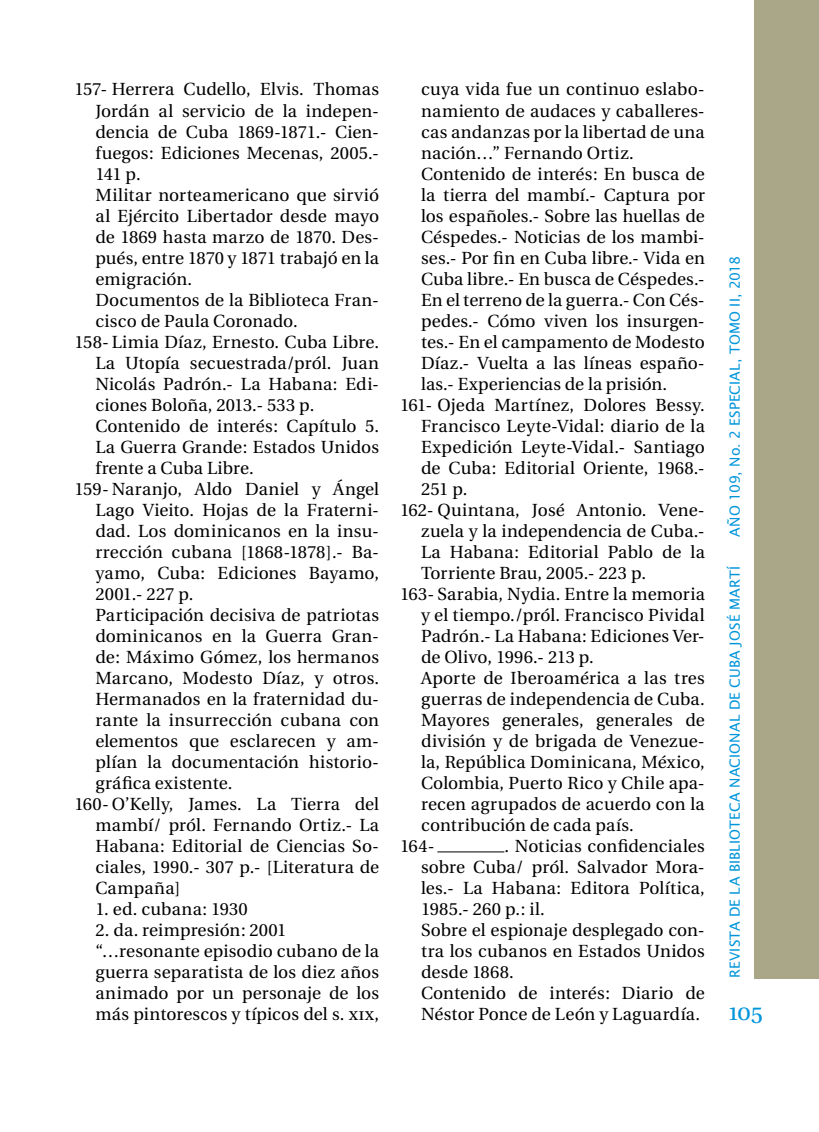
<style>
.page{position:relative;width:819px;height:1132px;background:#fff}
.page>*{position:absolute;margin:0;border:0;box-sizing:border-box;transform-origin:0 0}
.t1{font:24.5px "Utopia Regular SC";color:#0095db}
.t2{font:17.5px/21px "Utopia";letter-spacing:.005em;color:#000}
.t3{font:14px "Lucida Sans";letter-spacing:.015em;color:#0095db}
.s1{font-family:"Utopia Regular SC"}
</style>
<div class="page">
<div style="left:754px;top:0;width:65px;height:977px;background:#aaa789"></div>
<hr style="left:437px;top:851px;width:67px;height:1px;background:#000">
<p class="t2" style="left:74px;top:79px;width:306px">157- Herrera Cudello, Elvis. Thomas</p>
<p class="t2" style="left:95px;top:100px;width:285px">Jordán al servicio de la indepen-</p>
<p class="t2" style="left:95px;top:121px;width:285px">dencia de Cuba 1869-1871.- Cien-</p>
<p class="t2" style="left:95px;top:142px;width:285px">fuegos: Ediciones Mecenas, 2005.-</p>
<p class="t2" style="left:95px;top:163px;width:47px">141 p.</p>
<p class="t2" style="left:95px;top:184px;width:285px">Militar norteamericano que sirvió</p>
<p class="t2" style="left:95px;top:205px;width:285px">al Ejército Libertador desde mayo</p>
<p class="t2" style="left:95px;top:226px;width:285px">de 1869 hasta marzo de 1870. Des-</p>
<p class="t2" style="left:95px;top:247px;width:285px">pués, entre 1870 y 1871 trabajó en la</p>
<p class="t2" style="left:95px;top:268px;width:98px">emigración.</p>
<p class="t2" style="left:95px;top:289px;width:285px">Documentos de la Biblioteca Fran-</p>
<p class="t2" style="left:95px;top:310px;width:204px">cisco de Paula Coronado.</p>
<p class="t2" style="left:74px;top:331px;width:306px">158- Limia Díaz, Ernesto. Cuba Libre.</p>
<p class="t2" style="left:95px;top:352px;width:285px">La Utopía secuestrada/pról. Juan</p>
<p class="t2" style="left:95px;top:373px;width:285px">Nicolás Padrón.- La Habana: Edi-</p>
<p class="t2" style="left:95px;top:394px;width:220px">ciones Boloña, 2013.- 533 p.</p>
<p class="t2" style="left:95px;top:415px;width:285px">Contenido de interés: Capítulo 5.</p>
<p class="t2" style="left:95px;top:436px;width:285px">La Guerra Grande: Estados Unidos</p>
<p class="t2" style="left:95px;top:457px;width:160px">frente a Cuba Libre.</p>
<p class="t2" style="left:74px;top:478px;width:306px">159- Naranjo, Aldo Daniel y Ángel</p>
<p class="t2" style="left:95px;top:499px;width:285px">Lago Vieito. Hojas de la Fraterni-</p>
<p class="t2" style="left:95px;top:520px;width:285px">dad. Los dominicanos en la insu-</p>
<p class="t2" style="left:95px;top:541px;width:285px">rrección cubana [1868-1878].- Ba-</p>
<p class="t2" style="left:95px;top:562px;width:285px">yamo, Cuba: Ediciones Bayamo,</p>
<p class="t2" style="left:95px;top:583px;width:100px">2001.- 227 p.</p>
<p class="t2" style="left:95px;top:604px;width:285px">Participación decisiva de patriotas</p>
<p class="t2" style="left:95px;top:625px;width:285px">dominicanos en la Guerra Gran-</p>
<p class="t2" style="left:95px;top:646px;width:285px">de: Máximo Gómez, los hermanos</p>
<p class="t2" style="left:95px;top:667px;width:285px">Marcano, Modesto Díaz, y otros.</p>
<p class="t2" style="left:95px;top:688px;width:285px">Hermanados en la fraternidad du-</p>
<p class="t2" style="left:95px;top:709px;width:285px">rante la insurrección cubana con</p>
<p class="t2" style="left:95px;top:730px;width:285px">elementos que esclarecen y am-</p>
<p class="t2" style="left:95px;top:751px;width:285px">plían la documentación historio-</p>
<p class="t2" style="left:95px;top:772px;width:139px">gráfica existente.</p>
<p class="t2" style="left:74px;top:793px;width:306px">160-O’Kelly, James. La Tierra del</p>
<p class="t2" style="left:95px;top:814px;width:285px">mambí/ pról. Fernando Ortiz.- La</p>
<p class="t2" style="left:95px;top:835px;width:285px">Habana: Editorial de Ciencias So-</p>
<p class="t2" style="left:95px;top:856px;width:285px">ciales, 1990.- 307 p.- [Literatura de</p>
<p class="t2" style="left:95px;top:877px;width:87px">Campaña]</p>
<p class="t2" style="left:95px;top:898px;width:154px">1. ed. cubana: 1930</p>
<p class="t2" style="left:95px;top:919px;width:285px">2. da. reimpresión: 2001 “…resonante episodio cubano de la guerra separatista de los diez años animado por un personaje de los más pintorescos y típicos del s. <span class="s1">xix</span>,</p>
<p class="t2" style="left:421px;top:79px;width:285px">cuya vida fue un continuo eslabo-</p>
<p class="t2" style="left:421px;top:100px;width:285px">namiento de audaces y caballeres-</p>
<p class="t2" style="left:421px;top:121px;width:285px">cas andanzas por la libertad de una</p>
<p class="t2" style="left:421px;top:142px;width:214px">nación…” Fernando Ortiz.</p>
<p class="t2" style="left:421px;top:163px;width:285px">Contenido de interés: En busca de</p>
<p class="t2" style="left:421px;top:184px;width:285px">la tierra del mambí.- Captura por</p>
<p class="t2" style="left:421px;top:205px;width:285px">los españoles.- Sobre las huellas de</p>
<p class="t2" style="left:421px;top:226px;width:285px">Céspedes.- Noticias de los mambi-</p>
<p class="t2" style="left:421px;top:247px;width:285px">ses.- Por fin en Cuba libre.- Vida en</p>
<p class="t2" style="left:421px;top:268px;width:285px">Cuba libre.- En busca de Céspedes.-</p>
<p class="t2" style="left:421px;top:289px;width:285px">En el terreno de la guerra.- Con Cés-</p>
<p class="t2" style="left:421px;top:310px;width:285px">pedes.- Cómo viven los insurgen-</p>
<p class="t2" style="left:421px;top:331px;width:285px">tes.- En el campamento de Modesto</p>
<p class="t2" style="left:421px;top:352px;width:285px">Díaz.- Vuelta a las líneas españo-</p>
<p class="t2" style="left:421px;top:373px;width:248px">las.- Experiencias de la prisión.</p>
<p class="t2" style="left:400px;top:394px;width:306px">161- Ojeda Martínez, Dolores Bessy.</p>
<p class="t2" style="left:421px;top:415px;width:285px">Francisco Leyte-Vidal: diario de la</p>
<p class="t2" style="left:421px;top:436px;width:285px">Expedición Leyte-Vidal.- Santiago</p>
<p class="t2" style="left:421px;top:457px;width:285px">de Cuba: Editorial Oriente, 1968.-</p>
<p class="t2" style="left:421px;top:478px;width:48px">251 p.</p>
<p class="t2" style="left:400px;top:499px;width:306px">162- Quintana, José Antonio. Vene-</p>
<p class="t2" style="left:421px;top:520px;width:285px">zuela y la independencia de Cuba.-</p>
<p class="t2" style="left:421px;top:541px;width:285px">La Habana: Editorial Pablo de la</p>
<p class="t2" style="left:421px;top:562px;width:226px">Torriente Brau, 2005.- 223 p.</p>
<p class="t2" style="left:400px;top:583px;width:306px">163- Sarabia, Nydia. Entre la memoria</p>
<p class="t2" style="left:421px;top:604px;width:285px">y el tiempo./pról. Francisco Pividal</p>
<p class="t2" style="left:421px;top:625px;width:285px">Padrón.- La Habana: Ediciones Ver-</p>
<p class="t2" style="left:421px;top:646px;width:174px">de Olivo, 1996.- 213 p.</p>
<p class="t2" style="left:421px;top:667px;width:285px">Aporte de Iberoamérica a las tres</p>
<p class="t2" style="left:421px;top:688px;width:285px">guerras de independencia de Cuba.</p>
<p class="t2" style="left:421px;top:709px;width:285px">Mayores generales, generales de</p>
<p class="t2" style="left:421px;top:730px;width:285px">división y de brigada de Venezue-</p>
<p class="t2" style="left:421px;top:751px;width:285px">la, República Dominicana, México,</p>
<p class="t2" style="left:421px;top:772px;width:285px">Colombia, Puerto Rico y Chile apa-</p>
<p class="t2" style="left:421px;top:793px;width:285px">recen agrupados de acuerdo con la</p>
<p class="t2" style="left:421px;top:814px;width:214px">contribución de cada país.</p>
<p class="t2" style="left:400px;top:835px;width:36px">164-</p>
<p class="t2" style="left:421px;top:835px;width:285px;text-indent:83px">. Noticias confidenciales sobre Cuba/ pról. Salvador Mora&shy;les.- La Habana: Editora Política,<br>1985.- 260 p.: il.<br>Sobre el espionaje desplegado con&shy;tra los cubanos en Estados Unidos desde 1868.<br>Contenido de interés: Diario de<br>Néstor Ponce de León y Laguardía.</p>
<p class="t3" style="left:726px;top:536px;width:282px;rotate:-90deg">AÑO 109, No. 2 ESPECIAL, TOMO II, 2018</p>
<p class="t3" style="left:726px;top:977px;width:413px;rotate:-90deg">REVISTA DE LA BIBLIOTECA NACIONAL DE CUBA JOSÉ MARTÍ</p>
<h1 class="t1" style="left:729px;top:998px;width:35px">105</h1>
</div>
